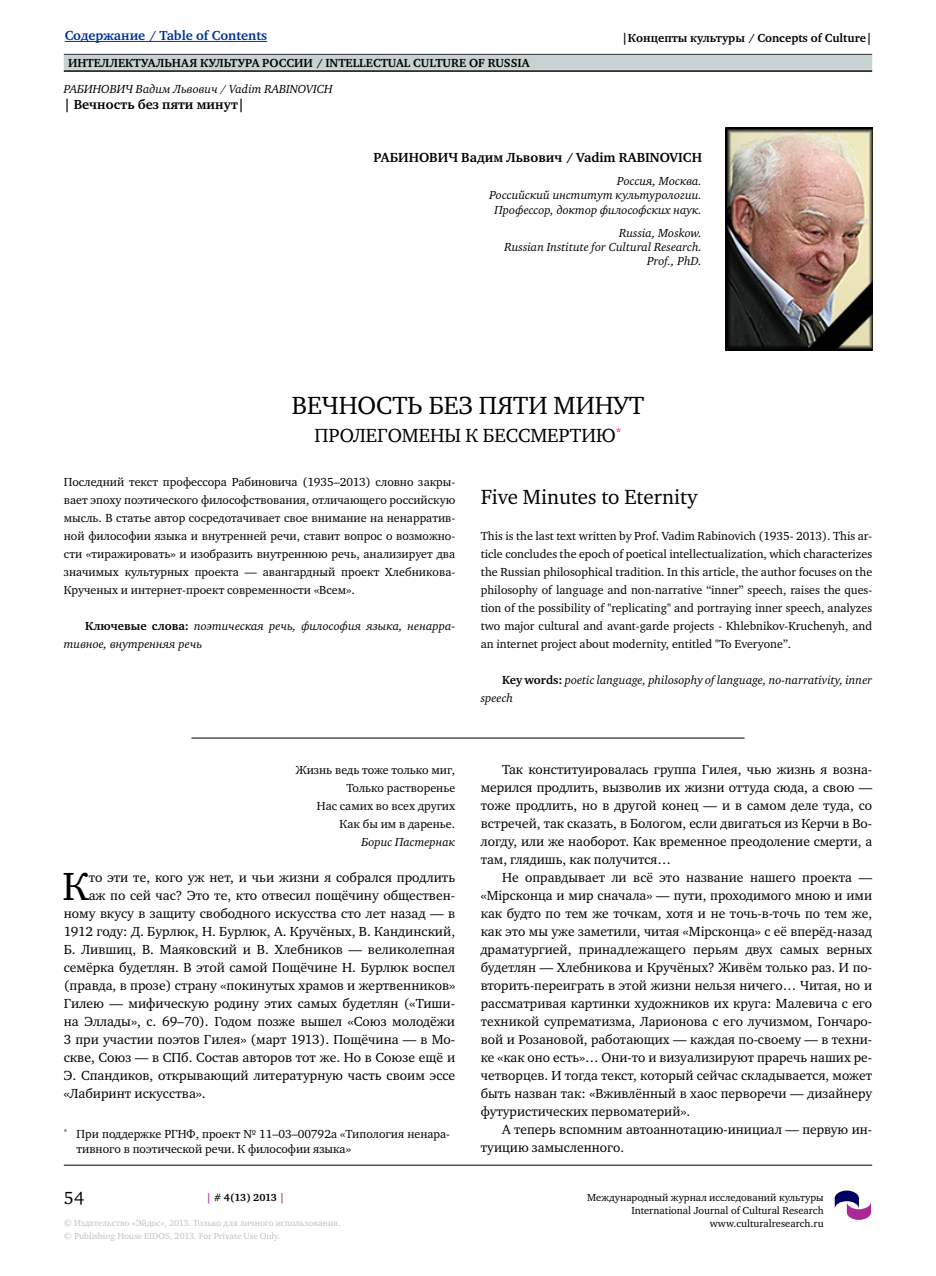
<style>
.page{position:relative;width:936px;height:1276px;background:#fff}
.page>*{position:absolute;margin:0;border:0;box-sizing:border-box;transform-origin:0 0}
.t1{font:40.35px "Charter C";color:#000}
.t2{font:25.5px "Charter C";letter-spacing:.11em;color:#000}
.t3{font:21px "Charter C";color:#000}
.t4{font:19.5px "Charter C";letter-spacing:.145em;color:#000}
.t5{font:18px "Charter C";color:#000}
.t6{font:13.5px/18px "Charter C";color:#000;text-align:justify}
.t7{font:700 13.5px "Charter C";color:#000}
.t8{font:700 13.5px "Charter C";color:#039}
.t9{font:12px/18px "Charter C";color:#000;text-align:justify}
.t10{font:italic 12px/14.4px "Charter C";color:#000;text-align:right}
.t11{font:700 12px "Charter C";color:#000}
.t12{font:10.5px/12.6px "Charter C";color:#000;text-align:right}
.t13{font:700 10.5px "Charter C";letter-spacing:-.03em;color:#000}
.t14{font:9px/12.8px "Charter C";color:#c0c0c0}
.s1{font-weight:700;font-style:normal}
.s2{color:#ab2996}
</style>
<div class="page">
<hr style="left:64px;top:54px;width:808px;height:1px;background:#000">
<div style="left:64px;top:55px;width:808px;height:15px;background:#c8d2d2"></div>
<hr style="left:64px;top:1165px;width:808px;height:1px;background:#000">
<hr style="left:64px;top:70px;width:808px;height:2px;background:#000">
<svg style="left:834px;top:1190px;width:37px;height:30px"></svg>
<hr style="left:65px;top:41px;width:202px;height:1px;background:#039">
<hr style="left:191px;top:738px;width:553px;height:1px;background:#000">
<img style="left:725px;top:128px;width:147px;height:222px">
<p class="t8" style="left:65px;top:28px;width:204px">Содержание / Table of Contents</p>
<p class="t11" style="left:622px;top:31px;width:252px">|Концепты культуры / Concepts of Culture|</p>
<p class="t11" style="left:68px;top:56px;width:463px">Интеллектуальная культура России / Intellectual Culture of Russia</p>
<p class="t10" style="left:64px;top:82px;width:270px">РАБИНОВИЧ Вадим Львович / Vadim RABINOVICH</p>
<p class="t7" style="left:64px;top:97px;width:182px">| Вечность без пяти минут|</p>
<p class="t7" style="left:373px;top:150px;width:330px">РАБИНОВИЧ Вадим Львович / Vadim RABINOVICH</p>
<p class="t10" style="left:489px;top:174px;width:214px">Россия, Москва.<br>Российский институт культурологии.<br>Профессор, доктор философских наук.</p>
<p class="t10" style="left:504px;top:226px;width:199px">Russia, Moskow.<br>Russian Institute for Cultural Research.<br>Prof., PhD.</p>
<h2 class="t2" style="left:292px;top:391px;width:239px">Вечность без пятими</h2>
<h2 class="t2" style="left:594px;top:391px;width:48px">нут</h2>
<h3 class="t4" style="left:314px;top:425px;width:308px">Пролегомены к бессмертию<sup>*</sup></h3>
<p class="t9" style="left:64px;top:473px;width:393px">Последний текст профессора Рабиновича (1935–2013) словно закры&shy;вает эпоху поэтического философствования, отличающего российскую мысль. В статье автор сосредотачивает свое внимание на ненарратив&shy;ной философии языка и внутренней речи, ставит вопрос о возможно&shy;сти «тиражировать» и изобразить внутреннюю речь, анализирует два значимых культурных проекта — авангардный проект Хлебникова-Крученых и интернет-проект современности «Всем».</p>
<p class="t10" style="left:64px;top:617px;width:393px;line-height:18px;text-align:left;text-indent:21px"><span class="s1">Ключевые слова:</span> поэтическая речь, философия языка, ненарра&shy;тивное, внутренняя речь</p>
<h3 class="t3" style="left:480px;top:485px;width:218px">Five Minutes to Eternity</h3>
<p class="t9" style="left:480px;top:527px;width:393px">This is the last text written by Prof. Vadim Rabinovich (1935- 2013). This ar&shy;ticle concludes the epoch of poetical intellectualization, which characterizes the Russian philosophical tradition. In this article, the author focuses on the philosophy of language and non-narrative “inner” speech, raises the ques&shy;tion of the possibility of "replicating" and portraying inner speech, analyzes two major cultural and avant-garde projects - Khlebnikov-Kruchenyh, and an internet project about modernity, entitled "To Everyone”.</p>
<p class="t10" style="left:481px;top:671px;width:393px;line-height:18px;text-align:left;text-indent:21px"><span class="s1">Key words:</span> poetic language, philosophy of language, no-narrativity, inner speech</p>
<p class="t9" style="left:296px;top:761px;width:161px;text-align:right">Жизнь ведь тоже только миг,<br>Только растворенье<br>Нас самих во всех других<br>Как бы им в даренье.</p>
<p class="t10" style="left:361px;top:835px;width:95px">Борис Пастернак</p>
<h1 class="t1" style="left:62px;top:864px;width:28px">К</h1>
<p class="t6" style="left:89px;top:869px;width:368px">то эти те, кого уж нет, и чьи жизни я собрался продлить</p>
<p class="t6" style="left:89px;top:887px;width:368px">аж по сей час? Это те, кто отвесил пощёчину обществен-</p>
<p class="t6" style="left:64px;top:905px;width:393px">ному вкусу в защиту свободного искусства сто лет назад — в</p>
<p class="t6" style="left:64px;top:923px;width:393px">1912 году: Д. Бурлюк, Н . Бурлюк, А. Кручёных, В. Кандинский,</p>
<p class="t6" style="left:64px;top:941px;width:393px">Б. Лившиц, В. Маяковский и В. Хлебников — великолепная</p>
<p class="t6" style="left:64px;top:959px;width:393px">семёрка будетлян. В этой самой Пощёчине Н . Бурлюк воспел</p>
<p class="t6" style="left:64px;top:977px;width:393px">(правда, в прозе) страну «покинутых храмов и жертвенников»</p>
<p class="t6" style="left:64px;top:995px;width:393px">Гилею — мифическую родину этих самых будетлян («Тиши-</p>
<p class="t6" style="left:64px;top:1013px;width:393px">на Эллады», с. 69–70). Годом позже вышел «Союз молодёжи</p>
<p class="t6" style="left:64px;top:1031px;width:393px">3 при участии поэтов Гилея» (март 1913). Пощёчина — в Мо-</p>
<p class="t6" style="left:64px;top:1049px;width:393px">скве, Союз — в СПб. Состав авторов тот же. Но в Союзе ещё и</p>
<p class="t6" style="left:64px;top:1067px;width:393px">Э. Спандиков, открывающий литературную часть своим эссе</p>
<p class="t6" style="left:64px;top:1085px;width:143px">«Лабиринт искусства».</p>
<p class="t9" style="left:64px;top:1125px;width:105px"><sup>*</sup> При поддержке РГН</p>
<p class="t9" style="left:77px;top:1127px;width:375px;line-height:14.4px;text-indent:110px">Ф, проект № 11–03–00792а «Типология ненара&shy;тивного в поэтической речи. К философии языка»</p>
<p class="t6" style="left:480px;top:761px;width:393px;text-indent:21px">Так конституировалась группа Гилея, чью жизнь я возна&shy;мерился продлить, вызволив их жизни оттуда сюда, а свою — тоже продлить, но в другой конец — и в самом деле туда, со встречей, так сказать, в Бологом, если двигаться из Керчи в Во&shy;логду, или же наоборот. Как временное преодоление смерти, а там, глядишь, как получится…</p>
<p class="t6" style="left:480px;top:869px;width:393px;text-indent:21px">Не оправдывает ли всё это название нашего проекта — «Мiрсконца и мир сначала» — пути, проходимого мною и ими как будто по тем же точкам, хотя и не точь-в-точь по тем же, как это мы уже заметили, читая «Мiрсконца» с её вперёд-назад драматургией, принадлежащего перьям двух самых верных будетлян — Хлебникова и Кручёных? Живём только раз. И по&shy;вторить-переиграть в этой жизни нельзя ничего… Читая, но и рассматривая картинки художников их круга: Малевича с его техникой супрематизма, Ларионова с его лучизмом, Гончаро&shy;вой и Розановой, работающих — каждая по-своему — в техни&shy;ке «как оно есть»… Они-то и визуализируют праречь наших ре&shy;четворцев. И тогда текст, который сейчас складывается, может быть назван так: «Вживлённый в хаос перворечи — дизайнеру футуристических первоматерий».</p>
<p class="t6" style="left:481px;top:1120px;width:393px;text-indent:21px">А теперь вспомним автоаннотацию-инициал — первую ин&shy;туицию замысленного.</p>
<h3 class="t5" style="left:64px;top:1188px;width:22px">54</h3>
<p class="t12" style="left:587px;top:1191px;width:238px">Международный журнал исследований культуры<br>International Journal of Cultural Research www.culturalresearch.ru</p>
<p class="t13" style="left:206px;top:1192px;width:80px"><span class="s2">|</span> # 4(13) 2013 <span class="s2">|</span></p>
<p class="t14" style="left:64px;top:1217px;width:278px">© Издательство «Эйдос», 2013. Только для личного использования. © Publishing House EIDOS, 2013. For Private Use Only.</p>
</div>
